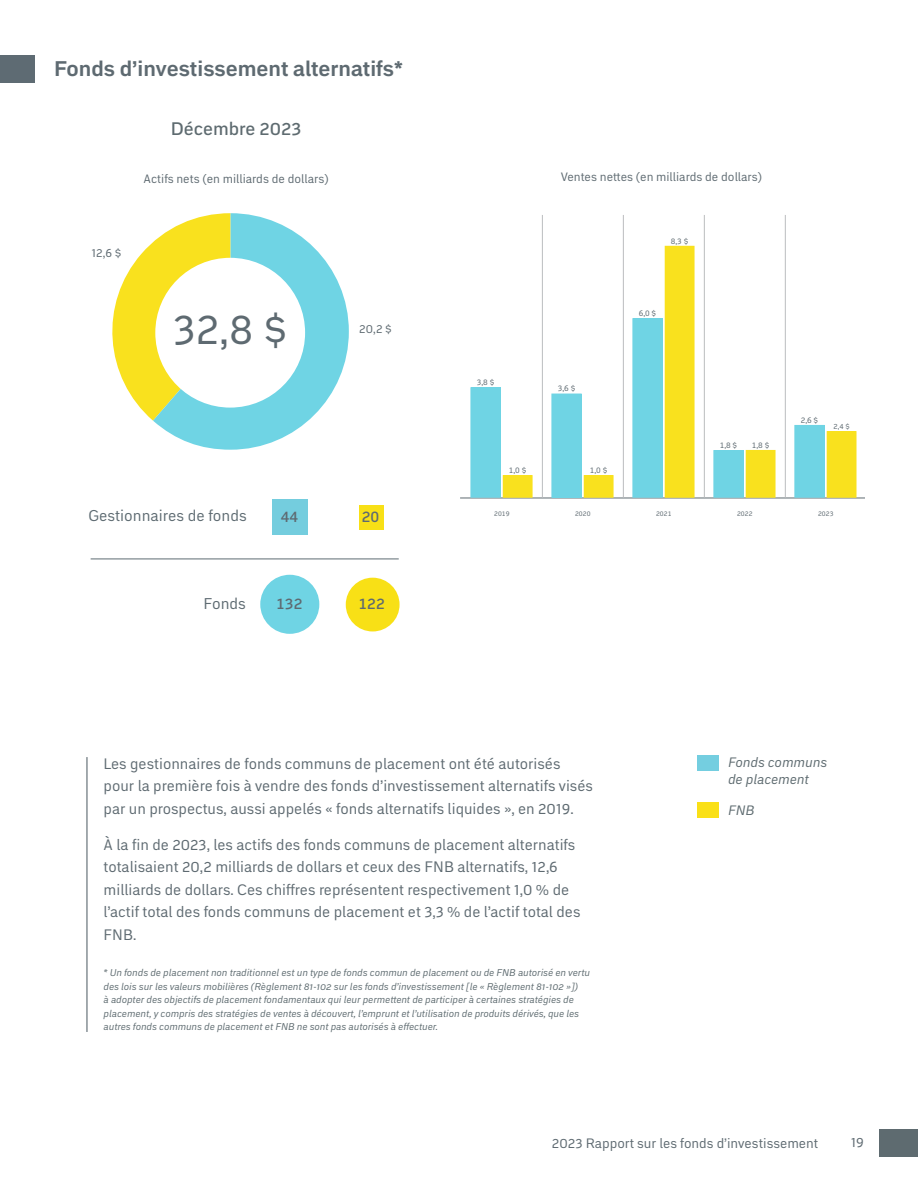
<style>
.page{position:relative;width:918px;height:1188px;background:#fff}
.page>*{position:absolute;margin:0;border:0;box-sizing:border-box;transform-origin:0 0}
.t1{font:42.15px "Embarcadero MVB Pro";color:#5e6a71}
.t2{font:700 21px "Embarcadero MVB Pro";color:#5e6a71}
.t3{font:500 18px "Embarcadero MVB Pro";color:#5e6b70}
.t4{font:15.45px "Embarcadero MVB Pro";color:#5e6b72}
.t5{font:500 15.45px "Embarcadero MVB Pro";color:#5e6a71}
.t6{font:15px/22.5px "Embarcadero MVB Pro";color:#5e6a71}
.t7{font:13.5px "Embarcadero MVB Pro";color:#5e6a71}
.t8{font:italic 13.5px/16.2px "Embarcadero MVB Pro";color:#5e6b70}
.t9{font:12px "Embarcadero MVB Pro";color:#5e6a71}
.t10{font:11.7px "Embarcadero MVB Pro";color:#5e6a71}
.t11{font:italic 9.75px/13.5px "Embarcadero MVB Pro";color:#5e6b70}
.t12{font:8.1px "Embarcadero MVB Pro";color:#5e6a71}
.t13{font:7.5px "Embarcadero MVB Pro";color:#5e6a71}
.t14{font:6.75px "Embarcadero MVB Pro";color:#5e6a71}
</style>
<div class="page">
<div style="left:880px;top:1130px;width:38px;height:27px;background:#5e6b70"></div>
<div style="left:0;top:55px;width:35px;height:27px;background:#5e6b73"></div>
<hr style="left:86px;top:757px;width:2px;height:275px;background:#5e6a71">
<svg style="left:112px;top:242px;width:41px;height:179px"></svg>
<svg style="left:153px;top:213px;width:196px;height:237px;fill:#6fd4e4"></svg>
<div style="left:155px;top:258px;width:150px;height:150px;background:#fff;border-radius:50%"></div>
<div style="left:272px;top:499px;width:35px;height:36px;background:#74cdde"></div>
<div style="left:346px;top:578px;width:54px;height:53px;background:#f8e016;border-radius:50%"></div>
<div style="left:359px;top:505px;width:25px;height:24px;background:#f8e016"></div>
<hr style="left:91px;top:559px;width:308px;height:1px;background:#5e6b72">
<div style="left:260px;top:575px;width:59px;height:59px;background:#6fd4e4;border-radius:50%"></div>
<hr style="left:460px;top:498px;width:405px;height:1px;background:#5e6a71">
<hr style="left:542px;top:215px;width:1px;height:283px;background:#bbbdbf">
<hr style="left:623px;top:215px;width:1px;height:283px;background:#bbbdbf">
<hr style="left:704px;top:215px;width:1px;height:283px;background:#bbbdbf">
<hr style="left:785px;top:215px;width:1px;height:283px;background:#bbbdbf">
<div style="left:471px;top:388px;width:29px;height:109px;background:#6fd4e4"></div>
<div style="left:471px;top:387px;width:30px;height:111px;border:1px solid #6fd4e4"></div>
<div style="left:552px;top:394px;width:29px;height:103px;background:#6fd4e4"></div>
<div style="left:552px;top:394px;width:30px;height:104px;border:1px solid #6fd4e4"></div>
<div style="left:633px;top:319px;width:29px;height:178px;background:#6fd4e4"></div>
<div style="left:633px;top:318px;width:30px;height:180px;border:1px solid #6fd4e4"></div>
<div style="left:714px;top:451px;width:29px;height:46px;background:#6fd4e4"></div>
<div style="left:713px;top:450px;width:31px;height:48px;border:1px solid #6fd4e4"></div>
<div style="left:795px;top:425px;width:29px;height:72px;background:#6fd4e4"></div>
<div style="left:794px;top:425px;width:31px;height:73px;border:1px solid #6fd4e4"></div>
<div style="left:503px;top:476px;width:29px;height:21px;background:#f9e11e"></div>
<div style="left:503px;top:475px;width:29px;height:23px;border:1px solid #f9e11e"></div>
<div style="left:584px;top:476px;width:29px;height:21px;background:#f9e11e"></div>
<div style="left:584px;top:475px;width:29px;height:23px;border:1px solid #f9e11e"></div>
<div style="left:665px;top:246px;width:29px;height:251px;background:#f9e11e"></div>
<div style="left:746px;top:450px;width:29px;height:47px;background:#f9e11e"></div>
<div style="left:827px;top:432px;width:29px;height:65px;background:#f9e11e"></div>
<div style="left:827px;top:431px;width:29px;height:67px;border:1px solid #f9e11e"></div>
<div style="left:697px;top:755px;width:22px;height:16px;background:#74cee0"></div>
<div style="left:697px;top:802px;width:22px;height:16px;background:#fae017"></div>
<h2 class="t2" style="left:54px;top:54px;width:350px">Fonds d’investissement alternatifs*</h2>
<h3 class="t3" style="left:171px;top:116px;width:132px">Décembre 2023</h3>
<p class="t9" style="left:144px;top:171px;width:187px">Actifs nets (en milliards de dollars)</p>
<p class="t10" style="left:92px;top:245px;width:31px">12,6 $</p>
<h1 class="t1" style="left:173px;top:300px;width:116px">32,8 $</h1>
<p class="t10" style="left:359px;top:320px;width:34px">20,2 $</p>
<h3 class="t4" style="left:88px;top:505px;width:160px">Gestionnaires de fonds</h3>
<h3 class="t4" style="left:204px;top:592px;width:44px">Fonds</h3>
<h3 class="t5" style="left:281px;top:505px;width:19px">44</h3>
<h3 class="t5" style="left:362px;top:505px;width:19px">20</h3>
<h3 class="t5" style="left:276px;top:593px;width:28px">132</h3>
<h3 class="t5" style="left:358px;top:593px;width:28px">122</h3>
<p class="t9" style="left:561px;top:169px;width:203px">Ventes nettes (en milliards de dollars)</p>
<p class="t12" style="left:477px;top:377px;width:19px">3,8 $</p>
<p class="t12" style="left:558px;top:383px;width:19px">3,6 $</p>
<p class="t12" style="left:509px;top:465px;width:19px">1,0 $</p>
<p class="t12" style="left:590px;top:465px;width:19px">1,0 $</p>
<p class="t12" style="left:671px;top:235px;width:19px">8,3 $</p>
<p class="t12" style="left:639px;top:308px;width:19px">6,0 $</p>
<p class="t12" style="left:720px;top:439px;width:19px">1,8 $</p>
<p class="t12" style="left:752px;top:439px;width:19px">1,8 $</p>
<p class="t12" style="left:801px;top:414px;width:19px">2,6 $</p>
<p class="t13" style="left:833px;top:421px;width:18px">2,4 $</p>
<p class="t14" style="left:494px;top:509px;width:17px">2019</p>
<p class="t14" style="left:575px;top:509px;width:17px">2020</p>
<p class="t14" style="left:656px;top:509px;width:17px">2021</p>
<p class="t14" style="left:737px;top:509px;width:17px">2022</p>
<p class="t14" style="left:818px;top:509px;width:17px">2023</p>
<h3 class="t6" style="left:104px;top:752px;width:491px">Les gestionnaires de fonds communs de placement ont été autorisés pour la première fois à vendre des fonds d’investissement alternatifs visés par un prospectus, aussi appelés « fonds alternatifs liquides », en 2019.</h3>
<p class="t6" style="left:104px;top:833px;width:478px">À la fin de 2023, les actifs des fonds communs de placement alternatifs totalisaient 20,2 milliards de dollars et ceux des FNB alternatifs, 12,6 milliards de dollars. Ces chiffres représentent respectivement 1,0 % de l’actif total des fonds communs de placement et 3,3 % de l’actif total des FNB.</p>
<p class="t11" style="left:104px;top:966px;width:488px">* Un fonds de placement non traditionnel est un type de fonds commun de placement ou de FNB autorisé en vertu des lois sur les valeurs mobilières (Règlement 81-102 sur les fonds d’investissement [le « Règlement 81-102 »])<br>à adopter des objectifs de placement fondamentaux qui leur permettent de participer à certaines stratégies de placement, y compris des stratégies de ventes à découvert, l’emprunt et l’utilisation de produits dérivés, que les autres fonds communs de placement et FNB ne sont pas autorisés à effectuer.</p>
<h3 class="t8" style="left:728px;top:754px;width:101px">Fonds communs de placement</h3>
<h3 class="t8" style="left:728px;top:802px;width:28px">FNB</h3>
<h3 class="t7" style="left:552px;top:1134px;width:268px">2023 Rapport sur les fonds d’investissement</h3>
<h3 class="t7" style="left:851px;top:1132px;width:15px">19</h3>
</div>
